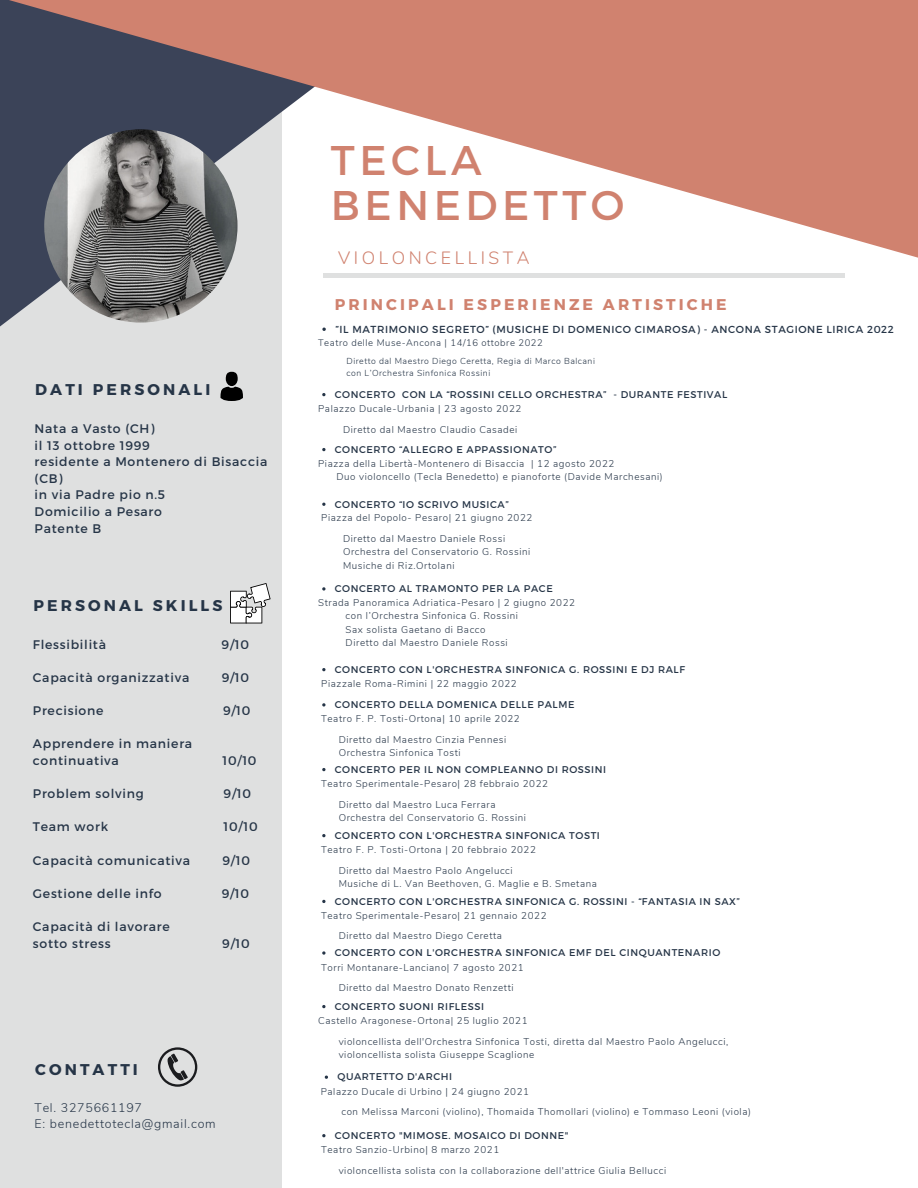
<style>
.page{position:relative;width:918px;height:1188px;background:#fff}
.page>*{position:absolute;margin:0;border:0;box-sizing:border-box;transform-origin:0 0}
.t1{font:41.4px/44.8px "Montserrat";letter-spacing:.11em;color:#d0826f}
.t2{font:300 17.7px "Nunito";letter-spacing:.2em;color:#d0826f}
.t3{font:700 15.6px "Montserrat";letter-spacing:.2em;color:#263547}
.t4{font:700 15.6px "Montserrat";letter-spacing:.2em;color:#d0826f}
.t5{font:12.45px/16.6px "Montserrat";letter-spacing:.06em;color:#263547}
.t6{font:300 12.45px/16.8px "Nunito";letter-spacing:.06em;color:#263547}
.t7{font:10.2px "Montserrat";letter-spacing:.06em;color:#263547}
.t8{font:300 9.75px/20.7px "Nunito";letter-spacing:.06em;color:#263547}
.t9{font:9.75px "Montserrat";letter-spacing:.06em;color:#263547}
.t10{font:300 9.45px "Nunito";letter-spacing:.06em;color:#263547}
.t11{font:300 8.7px/11.9px "Nunito";letter-spacing:.06em;color:#263547}
</style>
<div class="page">
<div style="left:0;top:0;width:282px;height:1188px;background:#dfe0e0"></div>
<svg style="left:0;top:292px;width:325px;height:105px"></svg>
<img style="left:44px;top:129px;width:194px;height:194px;border-radius:50%">
<svg style="left:0;top:0;width:918px;height:292px"></svg>
<div style="left:226px;top:372px;width:12px;height:14px;background:#000;border-radius:50%"></div>
<svg style="left:220px;top:387px;width:24px;height:14px"></svg>
<svg style="left:158px;top:1047px;width:39px;height:40px"></svg>
<svg style="left:230px;top:583px;width:41px;height:40px"></svg>
<svg style="left:322px;top:1134px;width:4px;height:3px"></svg>
<svg style="left:322px;top:951px;width:4px;height:4px"></svg>
<svg style="left:322px;top:1005px;width:4px;height:3px"></svg>
<svg style="left:322px;top:900px;width:4px;height:3px"></svg>
<svg style="left:322px;top:834px;width:4px;height:3px"></svg>
<svg style="left:322px;top:768px;width:4px;height:3px"></svg>
<svg style="left:322px;top:703px;width:4px;height:4px"></svg>
<svg style="left:322px;top:668px;width:4px;height:3px"></svg>
<svg style="left:322px;top:587px;width:4px;height:4px"></svg>
<svg style="left:322px;top:503px;width:4px;height:3px"></svg>
<svg style="left:322px;top:448px;width:4px;height:3px"></svg>
<svg style="left:322px;top:393px;width:4px;height:3px"></svg>
<svg style="left:322px;top:328px;width:4px;height:3px"></svg>
<h3 class="t3" style="left:35px;top:380px;width:177px">DATI PERSONALI</h3>
<p class="t5" style="left:35px;top:420px;width:234px">Nata a Vasto (CH)<br>il 13 ottobre 1999<br>residente a Montenero di Bisaccia (CB)<br>in via Padre pio n.5<br>Domicilio a Pesaro<br>Patente B</p>
<h3 class="t3" style="left:33px;top:595px;width:191px">PERSONAL SKILLS</h3>
<p class="t5" style="left:33px;top:635px;width:75px">Flessibilità</p>
<p class="t5" style="left:222px;top:635px;width:29px">9/10</p>
<p class="t5" style="left:33px;top:669px;width:158px">Capacità organizzativa</p>
<p class="t5" style="left:222px;top:669px;width:29px">9/10</p>
<p class="t5" style="left:33px;top:702px;width:72px">Precisione</p>
<p class="t5" style="left:223px;top:702px;width:29px">9/10</p>
<p class="t5" style="left:33px;top:735px;width:161px">Apprendere in maniera continuativa</p>
<p class="t5" style="left:223px;top:752px;width:35px">10/10</p>
<p class="t5" style="left:33px;top:785px;width:112px">Problem solving</p>
<p class="t5" style="left:224px;top:785px;width:29px">9/10</p>
<p class="t5" style="left:33px;top:818px;width:77px">Team work</p>
<p class="t5" style="left:224px;top:818px;width:35px">10/10</p>
<p class="t5" style="left:33px;top:851px;width:159px">Capacità comunicativa</p>
<p class="t5" style="left:223px;top:851px;width:29px">9/10</p>
<p class="t5" style="left:33px;top:885px;width:130px">Gestione delle info</p>
<p class="t5" style="left:222px;top:885px;width:29px">9/10</p>
<p class="t5" style="left:33px;top:918px;width:139px">Capacità di lavorare sotto stress</p>
<p class="t5" style="left:222px;top:934px;width:29px">9/10</p>
<h3 class="t3" style="left:35px;top:1059px;width:104px">CONTATTI</h3>
<p class="t6" style="left:35px;top:1099px;width:183px">Tel. 3275661197<br>E: benedettotecla@gmail.com</p>
<h1 class="t1" style="left:331px;top:136px;width:295px">TECLA<br>BENEDETTO</h1>
<h2 class="t2" style="left:338px;top:246px;width:193px">VIOLONCELLISTA</h2>
<h3 class="t4" style="left:335px;top:295px;width:393px">PRINCIPALI ESPERIENZE ARTISTICHE</h3>
<p class="t7" style="left:335px;top:322px;width:560px">”IL MATRIMONIO SEGRETO” (MUSICHE DI DOMENICO CIMAROSA) - ANCONA STAGIONE LIRICA 2022</p>
<p class="t10" style="left:318px;top:336px;width:226px">Teatro delle Muse-Ancona | 14/16 ottobre 2022</p>
<p class="t11" style="left:347px;top:356px;width:250px">Diretto dal Maestro Diego Ceretta, Regia di Marco Balcani con L’Orchestra Sinfonica Rossini</p>
<p class="t9" style="left:335px;top:388px;width:394px">CONCERTO CON LA “ROSSINI CELLO ORCHESTRA” - DURANTE FESTIVAL</p>
<p class="t8" style="left:343px;top:398px;width:180px;text-indent:-25px">Palazzo Ducale-Urbania | 23 agosto 2022<br>Diretto dal Maestro Claudio Casadei</p>
<p class="t9" style="left:335px;top:443px;width:223px">CONCERTO “ALLEGRO E APPASSIONATO”</p>
<p class="t8" style="left:336px;top:457px;width:328px;line-height:13.4px;text-indent:-18px">Piazza della Libertà-Montenero di Bisaccia | 12 agosto 2022<br>Duo violoncello (Tecla Benedetto) e pianoforte (Davide Marchesani)</p>
<p class="t9" style="left:335px;top:498px;width:175px">CONCERTO “IO SCRIVO MUSICA”</p>
<p class="t8" style="left:321px;top:508px;width:213px;text-align:center">Piazza del Popolo- Pesaro| 21 giugno 2022<br>Diretto dal Maestro Daniele Rossi</p>
<p class="t8" style="left:343px;top:546px;width:189px;line-height:13.4px">Orchestra del Conservatorio G. Rossini<br>Musiche di Riz.Ortolani</p>
<p class="t9" style="left:335px;top:582px;width:219px">CONCERTO AL TRAMONTO PER LA PACE</p>
<p class="t8" style="left:346px;top:596px;width:231px;line-height:13.4px;text-indent:-27px">Strada Panoramica Adriatica-Pesaro | 2 giugno 2022 con l’Orchestra Sinfonica G. Rossini<br>Sax solista Gaetano di Bacco<br>Diretto dal Maestro Daniele Rossi</p>
<p class="t9" style="left:335px;top:663px;width:352px">CONCERTO CON L'ORCHESTRA SINFONICA G. ROSSINI E DJ RALF</p>
<p class="t8" style="left:321px;top:673px;width:197px">Piazzale Roma-Rimini | 22 maggio 2022</p>
<p class="t9" style="left:335px;top:698px;width:241px">CONCERTO DELLA DOMENICA DELLE PALME</p>
<p class="t8" style="left:321px;top:709px;width:200px;text-align:center">Teatro F. P. Tosti-Ortona| 10 aprile 2022<br>Diretto dal Maestro Cinzia Pennesi</p>
<p class="t8" style="left:339px;top:743px;width:124px">Orchestra Sinfonica Tosti</p>
<p class="t9" style="left:335px;top:763px;width:273px">CONCERTO PER IL NON COMPLEANNO DI ROSSINI</p>
<p class="t8" style="left:339px;top:773px;width:211px;text-indent:-17px">Teatro Sperimentale-Pesaro| 28 febbraio 2022<br>Diretto dal Maestro Luca Ferrara</p>
<p class="t8" style="left:339px;top:807px;width:189px">Orchestra del Conservatorio G. Rossini</p>
<p class="t9" style="left:335px;top:829px;width:267px">CONCERTO CON L'ORCHESTRA SINFONICA TOSTI</p>
<p class="t8" style="left:321px;top:839px;width:216px;text-align:center">Teatro F. P. Tosti-Ortona | 20 febbraio 2022<br>Diretto dal Maestro Paolo Angelucci</p>
<p class="t8" style="left:339px;top:873px;width:260px">Musiche di L. Van Beethoven, G. Maglie e B. Smetana</p>
<p class="t9" style="left:335px;top:895px;width:407px">CONCERTO CON L'ORCHESTRA SINFONICA G. ROSSINI - “FANTASIA IN SAX”</p>
<p class="t8" style="left:339px;top:905px;width:209px;text-indent:-17px">Teatro Sperimentale-Pesaro| 21 gennaio 2022<br>Diretto dal Maestro Diego Ceretta</p>
<p class="t9" style="left:335px;top:946px;width:387px">CONCERTO CON L'ORCHESTRA SINFONICA EMF DEL CINQUANTENARIO</p>
<p class="t8" style="left:339px;top:957px;width:187px;line-height:20.2px;text-indent:-17px">Torri Montanare-Lanciano| 7 agosto 2021<br>Diretto dal Maestro Donato Renzetti</p>
<p class="t9" style="left:335px;top:1000px;width:151px">CONCERTO SUONI RIFLESSI</p>
<p class="t8" style="left:339px;top:1011px;width:391px;line-height:20.2px;text-indent:-21px">Castello Aragonese-Ortona| 25 luglio 2021<br>violoncellista dell'Orchestra Sinfonica Tosti, diretta dal Maestro Paolo Angelucci,</p>
<p class="t8" style="left:339px;top:1044px;width:197px">violoncellista solista Giuseppe Scaglione</p>
<p class="t9" style="left:337px;top:1071px;width:116px">QUARTETTO D'ARCHI</p>
<p class="t8" style="left:341px;top:1082px;width:411px;line-height:20.2px;text-indent:-21px">Palazzo Ducale di Urbino | 24 giugno 2021<br>con Melissa Marconi (violino), Thomaida Thomollari (violino) e Tommaso Leoni (viola)</p>
<p class="t9" style="left:335px;top:1129px;width:235px">CONCERTO "MIMOSE. MOSAICO DI DONNE"</p>
<p class="t8" style="left:339px;top:1140px;width:329px;line-height:20.2px;text-indent:-17px">Teatro Sanzio-Urbino| 8 marzo 2021<br>violoncellista solista con la collaborazione dell'attrice Giulia Bellucci</p>
</div>
